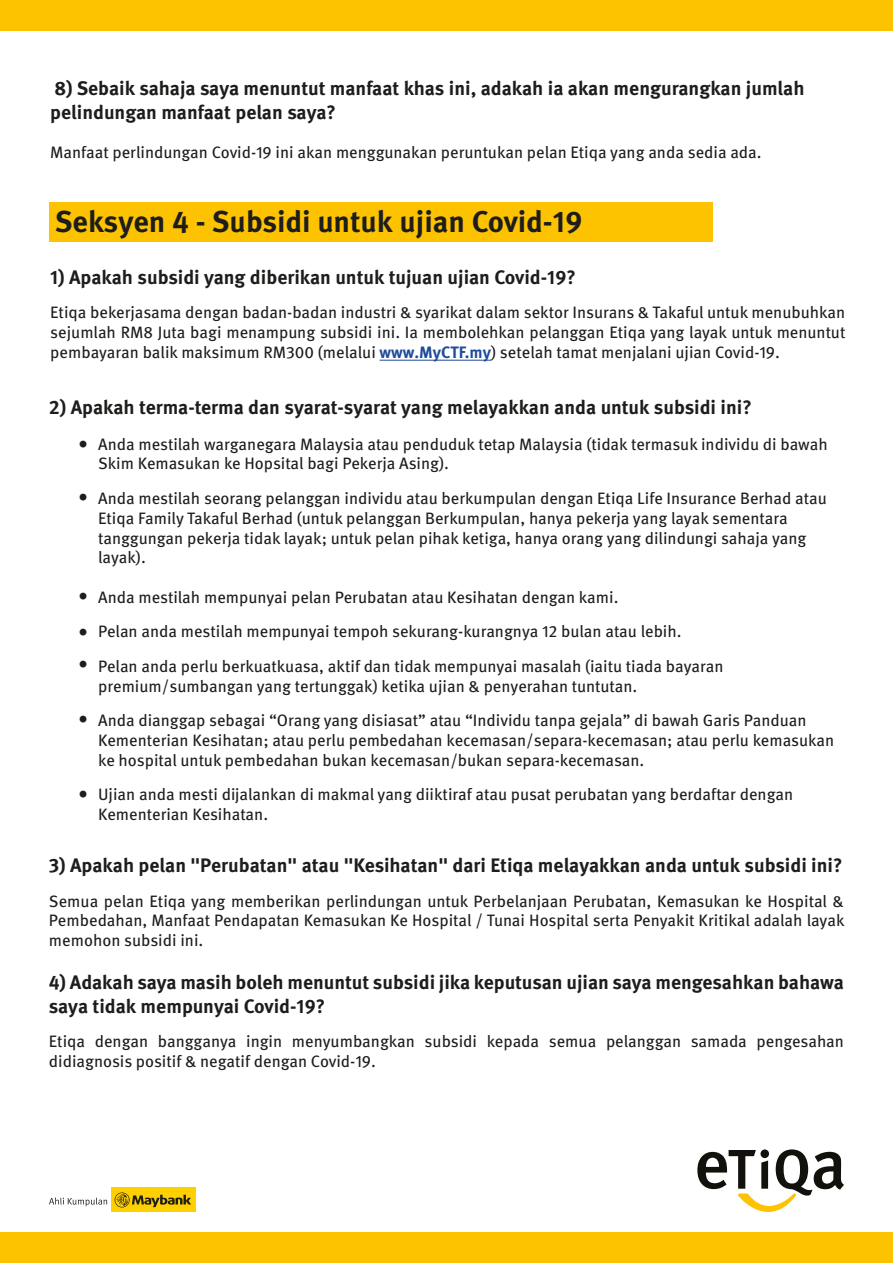
<style>
.page{position:relative;width:893px;height:1263px;background:#fff}
.page>*{position:absolute;margin:0;border:0;box-sizing:border-box;transform-origin:0 0}
.t1{font:700 30px "Meta Pro";color:#1d1d1b}
.t2{font:700 19.5px/23.4px "Meta Pro";color:#1d1d1b}
.t3{font:19.5px/36px "Meta Pro";color:#1d1d1b}
.t4{font:16.5px/19.8px "Meta Pro";color:#1d1d1b}
.s1{font-weight:700;color:#1f4b9b}
</style>
<div class="page">
<div style="left:0;top:0;width:893px;height:30px;background:#fdc300"></div>
<div style="left:0;top:1233px;width:893px;height:30px;background:#fdc300"></div>
<div style="left:111px;top:1188px;width:85px;height:24px;background:#ffd000"></div>
<svg style="left:115px;top:1192px;width:76px;height:15px"></svg>
<svg style="left:49px;top:1197px;width:58px;height:9px"></svg>
<svg style="left:697px;top:1149px;width:147px;height:63px"></svg>
<div style="left:760px;top:1149px;width:9px;height:9px;background:#12110c;border-radius:50%"></div>
<div style="left:49px;top:202px;width:664px;height:40px;background:#fdc300"></div>
<hr style="left:380px;top:360px;width:111px;height:1px;background:#1f4b9b">
<p class="t2" style="left:50px;top:77px;width:756px">8) Sebaik sahaja saya menuntut manfaat khas ini, adakah ia akan mengurangkan jumlah pelindungan manfaat pelan saya?</p>
<p class="t4" style="left:50px;top:143px;width:713px">Manfaat perlindungan Covid-19 ini akan menggunakan peruntukan pelan Etiqa yang anda sedia ada.</p>
<h1 class="t1" style="left:55px;top:203px;width:529px">Seksyen 4 - Subsidi untuk ujian Covid-19</h1>
<p class="t2" style="left:50px;top:266px;width:527px">1) Apakah subsidi yang diberikan untuk tujuan ujian Covid-19?</p>
<p class="t4" style="left:50px;top:303px;width:797px;text-align:justify">Etiqa bekerjasama dengan badan-badan industri &amp; syarikat dalam sektor Insurans &amp; Takaful untuk menubuhkan sejumlah RM8 Juta bagi menampung subsidi ini. Ia membolehkan pelanggan Etiqa yang layak untuk menuntut pembayaran balik maksimum RM300 (melalui <span class="s1">www.MyCTF.my</span>) setelah tamat menjalani ujian Covid-19.</p>
<p class="t2" style="left:49px;top:396px;width:704px">2) Apakah terma-terma dan syarat-syarat yang melayakkan anda untuk subsidi ini?</p>
<p class="t4" style="left:98px;top:434px;width:731px">Anda mestilah warganegara Malaysia atau penduduk tetap Malaysia (tidak termasuk individu di bawah<br>Skim Kemasukan ke Hopsital bagi Pekerja Asing).</p>
<p class="t4" style="left:98px;top:489px;width:730px">Anda mestilah seorang pelanggan individu atau berkumpulan dengan Etiqa Life Insurance Berhad atau Etiqa Family Takaful Berhad (untuk pelanggan Berkumpulan, hanya pekerja yang layak sementara tanggungan pekerja tidak layak; untuk pelan pihak ketiga, hanya orang yang dilindungi sahaja yang layak).</p>
<p class="t4" style="left:98px;top:580px;width:627px;line-height:34.5px">Anda mestilah mempunyai pelan Perubatan atau Kesihatan dengan kami.<br>Pelan anda mestilah mempunyai tempoh sekurang-kurangnya 12 bulan atau lebih.<br>Pelan anda perlu berkuatkuasa, aktif dan tidak mempunyai masalah (iaitu tiada bayaran</p>
<p class="t4" style="left:98px;top:669px;width:710px;line-height:34.5px">premium/sumbangan yang tertunggak) ketika ujian &amp; penyerahan tuntutan.<br>Anda dianggap sebagai “Orang yang disiasat” atau “Individu tanpa gejala” di bawah Garis Panduan</p>
<p class="t4" style="left:98px;top:731px;width:738px">Kementerian Kesihatan; atau perlu pembedahan kecemasan/separa-kecemasan; atau perlu kemasukan ke hospital untuk pembedahan bukan kecemasan/bukan separa-kecemasan.</p>
<p class="t4" style="left:98px;top:785px;width:697px">Ujian anda mesti dĳalankan di makmal yang diiktiraf atau pusat perubatan yang berdaftar dengan<br>Kementerian Kesihatan.</p>
<p class="t3" style="left:78px;top:427px;width:12px">•</p>
<p class="t3" style="left:78px;top:480px;width:12px">•</p>
<p class="t3" style="left:78px;top:579px;width:12px">• •</p>
<p class="t3" style="left:78px;top:646px;width:12px">•</p>
<p class="t3" style="left:78px;top:702px;width:12px">•</p>
<p class="t3" style="left:78px;top:777px;width:12px">•</p>
<p class="t2" style="left:49px;top:854px;width:795px">3) Apakah pelan "Perubatan" atau "Kesihatan" dari Etiqa melayakkan anda untuk subsidi ini?</p>
<p class="t4" style="left:49px;top:891px;width:797px;text-align:justify">Semua pelan Etiqa yang memberikan perlindungan untuk Perbelanjaan Perubatan, Kemasukan ke Hospital &amp; Pembedahan, Manfaat Pendapatan Kemasukan Ke Hospital / Tunai Hospital serta Penyakit Kritikal adalah layak memohon subsidi ini.</p>
<p class="t2" style="left:49px;top:971px;width:796px">4) Adakah saya masih boleh menuntut subsidi jika keputusan ujian saya mengesahkan bahawa saya tidak mempunyai Covid-19?</p>
<p class="t4" style="left:49px;top:1032px;width:796px">Etiqa dengan bangganya ingin menyumbangkan subsidi kepada semua pelanggan samada pengesahan didiagnosis positif &amp; negatif dengan Covid-19.</p>
</div>
